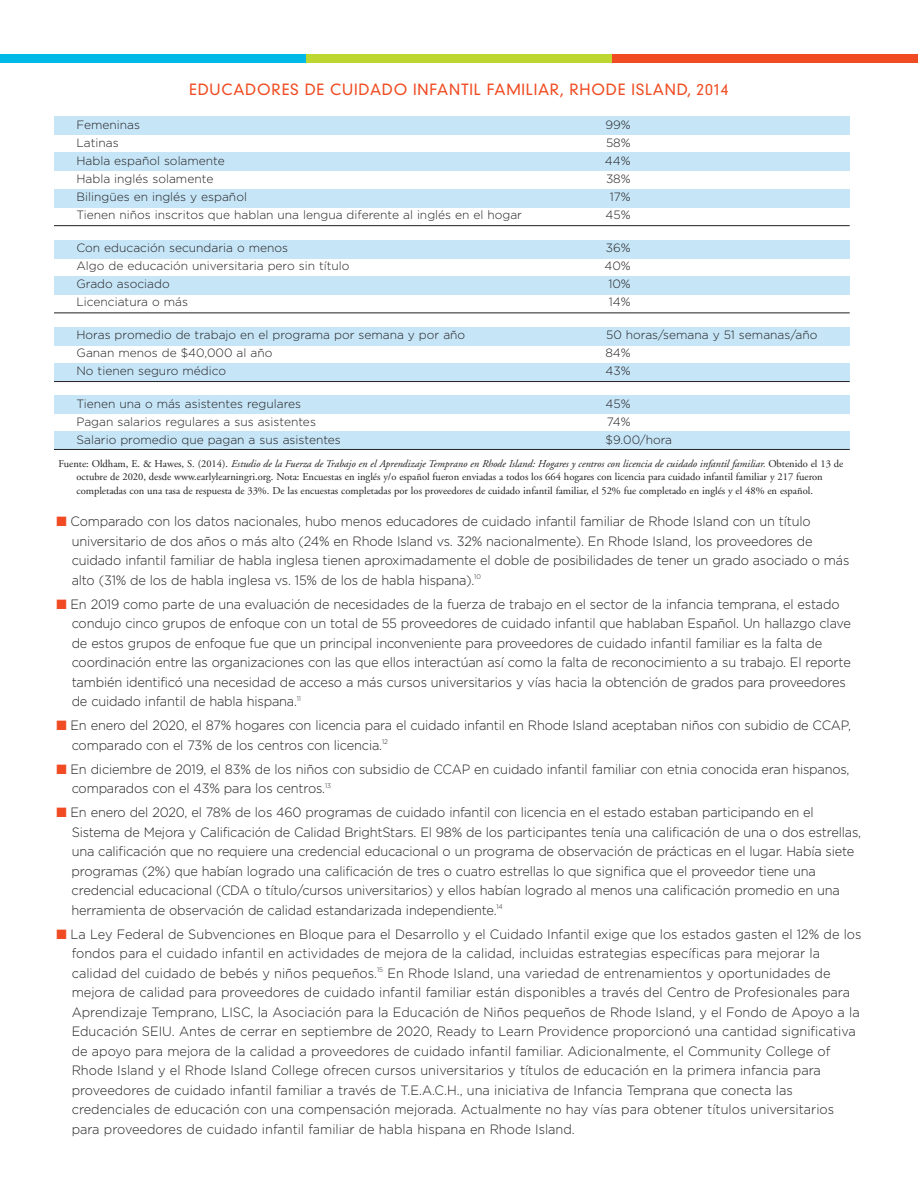
<style>
.page{position:relative;width:918px;height:1188px;background:#fff}
.page>*{position:absolute;margin:0;border:0;box-sizing:border-box;transform-origin:0 0}
.t1{font:300 15px "DIN Neuzeit Grotesk";letter-spacing:.05em;color:#f04b22}
.t2{font:300 13.5px/19.5px "Gotham";letter-spacing:-.015em;color:#231f20;scale:.95 1}
.t3{font:300 12px "Gotham";color:#231f20}
.t4{font:10.5px/13.5px "Adobe Garamond";color:#231f20}
.s1{font-style:italic}
.s2{color:#f04b22}
</style>
<div class="page">
<div style="left:612px;top:54px;width:306px;height:9px;background:#f04b22"></div>
<div style="left:306px;top:54px;width:306px;height:9px;background:#bed630"></div>
<div style="left:0;top:54px;width:306px;height:9px;background:#00b9e7"></div>
<div style="left:54px;top:117px;width:796px;height:18px;background:#c6e6f8"></div>
<div style="left:54px;top:153px;width:796px;height:18px;background:#c6e6f8"></div>
<div style="left:54px;top:241px;width:796px;height:18px;background:#c6e6f8"></div>
<div style="left:54px;top:277px;width:796px;height:18px;background:#c6e6f8"></div>
<div style="left:54px;top:327px;width:796px;height:18px;background:#c6e6f8"></div>
<div style="left:54px;top:363px;width:796px;height:18px;background:#c6e6f8"></div>
<div style="left:54px;top:395px;width:796px;height:18px;background:#c6e6f8"></div>
<div style="left:54px;top:431px;width:796px;height:18px;background:#c6e6f8"></div>
<div style="left:54px;top:189px;width:796px;height:18px;background:#c6e6f8"></div>
<hr style="left:54px;top:449px;width:796px;height:1px;background:#231f20">
<hr style="left:54px;top:381px;width:796px;height:1px;background:#231f20">
<hr style="left:54px;top:313px;width:796px;height:1px;background:#231f20">
<hr style="left:54px;top:225px;width:796px;height:1px;background:#231f20">
<p class="t1" style="left:189px;top:84px;width:541px">EDUCADORES DE CUIDADO INFANTIL FAMILIAR, RHODE ISLAND, 2014</p>
<p class="t3" style="left:76px;top:121px;width:65px">Femeninas</p>
<p class="t3" style="left:605px;top:121px;width:27px">99%</p>
<p class="t3" style="left:76px;top:139px;width:44px">Latinas</p>
<p class="t3" style="left:606px;top:139px;width:26px">58%</p>
<p class="t3" style="left:76px;top:157px;width:150px">Habla español solamente</p>
<p class="t3" style="left:605px;top:157px;width:27px">44%</p>
<p class="t3" style="left:76px;top:175px;width:138px">Habla inglés solamente</p>
<p class="t3" style="left:606px;top:175px;width:26px">38%</p>
<p class="t3" style="left:76px;top:193px;width:172px">Bilingües en inglés y español</p>
<p class="t3" style="left:610px;top:193px;width:22px">17%</p>
<p class="t3" style="left:77px;top:211px;width:447px">Tienen niños inscritos que hablan una lengua diferente al inglés en el hogar</p>
<p class="t3" style="left:606px;top:211px;width:27px">45%</p>
<p class="t3" style="left:76px;top:244px;width:213px">Con educación secundaria o menos</p>
<p class="t3" style="left:606px;top:244px;width:26px">36%</p>
<p class="t3" style="left:77px;top:262px;width:275px">Algo de educación universitaria pero sin título</p>
<p class="t3" style="left:604px;top:262px;width:28px">40%</p>
<p class="t3" style="left:77px;top:280px;width:95px">Grado asociado</p>
<p class="t3" style="left:608px;top:280px;width:24px">10%</p>
<p class="t3" style="left:77px;top:298px;width:113px">Licenciatura o más</p>
<p class="t3" style="left:609px;top:298px;width:23px">14%</p>
<p class="t3" style="left:77px;top:331px;width:390px">Horas promedio de trabajo en el programa por semana y por año</p>
<p class="t3" style="left:606px;top:331px;width:213px">50 horas/semana y 51 semanas/año</p>
<p class="t3" style="left:77px;top:349px;width:197px">Ganan menos de $40,000 al año</p>
<p class="t3" style="left:605px;top:349px;width:27px">84%</p>
<p class="t3" style="left:77px;top:367px;width:151px">No tienen seguro médico</p>
<p class="t3" style="left:606px;top:367px;width:27px">43%</p>
<p class="t3" style="left:77px;top:400px;width:226px">Tienen una o más asistentes regulares</p>
<p class="t3" style="left:606px;top:400px;width:27px">45%</p>
<p class="t3" style="left:77px;top:418px;width:241px">Pagan salarios regulares a sus asistentes</p>
<p class="t3" style="left:607px;top:418px;width:25px">74%</p>
<p class="t3" style="left:77px;top:436px;width:266px">Salario promedio que pagan a sus asistentes</p>
<p class="t3" style="left:605px;top:436px;width:68px">$9.00/hora</p>
<p class="t4" style="left:76px;top:457px;width:768px;text-indent:-18px">Fuente: Oldham, E. &amp; Hawes, S. (2014). <span class="s1">Estudio de la Fuerza de Trabajo en el Aprendizaje Temprano en Rhode Island: Hogares y centros con licencia de cuidado infantil familiar.</span> Obtenido el 13 de octubre de 2020, desde www.earlylearningri.org. Nota: Encuestas en inglés y/o español fueron enviadas a todos los 664 hogares con licencia para cuidado infantil familiar y 217 fueron completadas con una tasa de respuesta de 33%. De las encuestas completadas por los proveedores de cuidado infantil familiar, el 52% fue completado en inglés y el 48% en español.</p>
<p class="t2" style="left:72px;top:513px;width:820px;text-indent:-15px"><span class="s2">■</span> Comparado con los datos nacionales, hubo menos educadores de cuidado infantil familiar de Rhode Island con un título universitario de dos años o más alto (24% en Rhode Island vs. 32% nacionalmente). En Rhode Island, los proveedores de cuidado infantil familiar de habla inglesa tienen aproximadamente el doble de posibilidades de tener un grado asociado o más alto (31% de los de habla inglesa vs. 15% de los de habla hispana).<sup>10</sup></p>
<p class="t2" style="left:72px;top:595px;width:822px;text-indent:-15px"><span class="s2">■</span> En 2019 como parte de una evaluación de necesidades de la fuerza de trabajo en el sector de la infancia temprana, el estado condujo cinco grupos de enfoque con un total de 55 proveedores de cuidado infantil que hablaban Español. Un hallazgo clave de estos grupos de enfoque fue que un principal inconveniente para proveedores de cuidado infantil familiar es la falta de coordinación entre las organizaciones con las que ellos interactúan así como la falta de reconocimiento a su trabajo. El reporte también identificó una necesidad de acceso a más cursos universitarios y vías hacia la obtención de grados para proveedores de cuidado infantil de habla hispana.<sup>11</sup></p>
<p class="t2" style="left:72px;top:717px;width:822px;text-indent:-15px"><span class="s2">■</span> En enero del 2020, el 87% hogares con licencia para el cuidado infantil en Rhode Island aceptaban niños con subidio de CCAP, comparado con el 73% de los centros con licencia.<sup>12</sup></p>
<p class="t2" style="left:72px;top:760px;width:820px;text-indent:-15px"><span class="s2">■</span> En diciembre de 2019, el 83% de los niños con subsidio de CCAP en cuidado infantil familiar con etnia conocida eran hispanos, comparados con el 43% para los centros.<sup>13</sup></p>
<p class="t2" style="left:72px;top:804px;width:833px;text-indent:-15px"><span class="s2">■</span> En enero del 2020, el 78% de los 460 programas de cuidado infantil con licencia en el estado estaban participando en el Sistema de Mejora y Calificación de Calidad BrightStars. El 98% de los participantes tenía una calificación de una o dos estrellas, una calificación que no requiere una credencial educacional o un programa de observación de prácticas en el lugar. Había siete programas (2%) que habían logrado una calificación de tres o cuatro estrellas lo que significa que el proveedor tiene una credencial educacional (CDA o título/cursos universitarios) y ellos habían logrado al menos una calificación promedio en una herramienta de observación de calidad estandarizada independiente.<sup>14</sup></p>
<p class="t2" style="left:72px;top:925px;width:833px;text-indent:-15px"><span class="s2">■</span> La Ley Federal de Subvenciones en Bloque para el Desarrollo y el Cuidado Infantil exige que los estados gasten el 12% de los fondos para el cuidado infantil en actividades de mejora de la calidad, incluidas estrategias específicas para mejorar la calidad del cuidado de bebés y niños pequeños.<sup>15</sup> En Rhode Island, una variedad de entrenamientos y oportunidades de mejora de calidad para proveedores de cuidado infantil familiar están disponibles a través del Centro de Profesionales para Aprendizaje Temprano, LISC, la Asociación para la Educación de Niños pequeños de Rhode Island, y el Fondo de Apoyo a la Educación SEIU. Antes de cerrar en septiembre de 2020, Ready to Learn Providence proporcionó una cantidad significativa de apoyo para mejora de la calidad a proveedores de cuidado infantil familiar. Adicionalmente, el Community College of Rhode Island y el Rhode Island College ofrecen cursos universitarios y títulos de educación en la primera infancia para proveedores de cuidado infantil familiar a través de T.E.A.C.H., una iniciativa de Infancia Temprana que conecta las credenciales de educación con una compensación mejorada. Actualmente no hay vías para obtener títulos universitarios para proveedores de cuidado infantil familiar de habla hispana en Rhode Island.</p>
</div>
